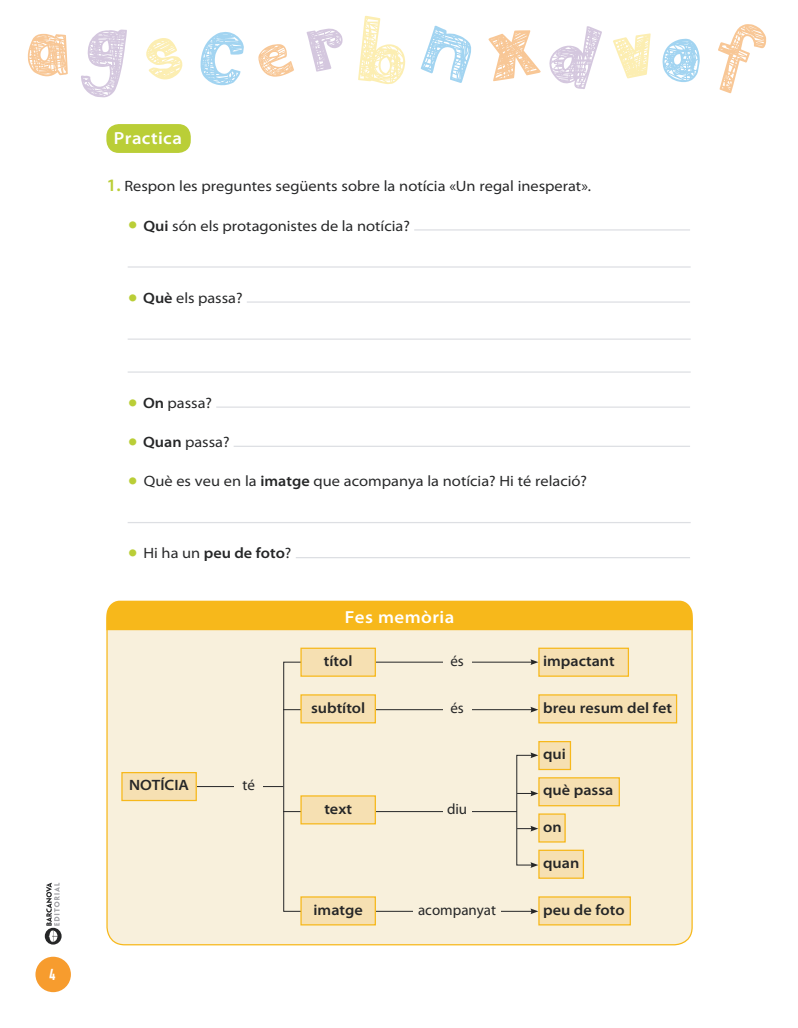
<style>
.page{position:relative;width:798px;height:1028px;background:#fff}
.page>*{position:absolute;margin:0;border:0;box-sizing:border-box;transform-origin:0 0}
.t1{font:600 semi-expanded 17.5px "Myriad Pro";letter-spacing:.025em;color:#fff}
.t2{font:semi-expanded 15px "Myriad Pro";color:#252627}
.t3{font:600 semi-expanded 15px "Myriad Pro";color:#252627}
.t4{font:15px "Myriad Pro";color:#252627}
.t5{font:700 15px "Heading Pro";color:#fff}
.s1{font-weight:600;font-size:17.5px;color:#bace37}
.s2{font-family:"VAG Rounded Std";font-weight:300;font-stretch:normal;font-size:20px;color:#bace37}
.s3{font-weight:600}
.s4{font-weight:400}
</style>
<div class="page">
<div style="left:106px;top:124px;width:85px;height:29px;background:#bace37;border-radius:12px"></div>
<hr style="left:128px;top:266px;width:562px;height:2px;background:#dddfe3">
<hr style="left:128px;top:338px;width:562px;height:2px;background:#dddfe3">
<hr style="left:128px;top:371px;width:562px;height:2px;background:#dddfe3">
<hr style="left:128px;top:522px;width:562px;height:1px;background:#dddfe3">
<hr style="left:414px;top:229px;width:275px;height:1px;background:#dddfe3">
<hr style="left:247px;top:301px;width:442px;height:2px;background:#dddfe3">
<hr style="left:216px;top:406px;width:473px;height:2px;background:#dddfe3">
<hr style="left:233px;top:446px;width:456px;height:1px;background:#dddfe3">
<hr style="left:296px;top:557px;width:393px;height:1px;background:#dddfe3">
<div style="left:107px;top:602px;width:584px;height:342px;background:#f8f0dc;border-radius:18px"></div>
<div style="left:106px;top:600px;width:586px;height:30px;background:#f7b81b"></div>
<hr style="left:195px;top:786px;width:88px;height:1px;background:#252627">
<div style="left:234px;top:772px;width:29px;height:29px;background:#f8f0dc"></div>
<div style="left:122px;top:772px;width:74px;height:28px;background:#f6e0b2"></div>
<div style="left:121px;top:772px;width:76px;height:29px;border:1px solid #f7b81b"></div>
<svg style="left:530px;top:659px;width:8px;height:6px"></svg>
<svg style="left:530px;top:908px;width:8px;height:6px"></svg>
<div style="left:516px;top:755px;width:16px;height:110px;border:1px solid #252627"></div>
<svg style="left:530px;top:752px;width:8px;height:6px"></svg>
<svg style="left:530px;top:862px;width:8px;height:6px"></svg>
<div style="left:538px;top:897px;width:92px;height:27px;background:#f6e0b2"></div>
<div style="left:538px;top:896px;width:92px;height:29px;border:1px solid #f7b81b"></div>
<div style="left:301px;top:897px;width:74px;height:27px;background:#f6e0b2"></div>
<div style="left:300px;top:896px;width:76px;height:29px;border:1px solid #f7b81b"></div>
<div style="left:301px;top:648px;width:74px;height:28px;background:#f6e0b2"></div>
<div style="left:300px;top:647px;width:76px;height:29px;border:1px solid #f7b81b"></div>
<div style="left:538px;top:648px;width:90px;height:28px;background:#f6e0b2"></div>
<div style="left:538px;top:647px;width:90px;height:29px;border:1px solid #f7b81b"></div>
<hr style="left:283px;top:709px;width:249px;height:1px;background:#252627">
<svg style="left:530px;top:707px;width:8px;height:5px"></svg>
<hr style="left:283px;top:811px;width:233px;height:1px;background:#252627">
<div style="left:538px;top:741px;width:32px;height:28px;background:#f6e0b2"></div>
<div style="left:538px;top:741px;width:33px;height:29px;border:1px solid #f7b81b"></div>
<div style="left:538px;top:778px;width:81px;height:27px;background:#f6e0b2"></div>
<div style="left:538px;top:777px;width:81px;height:29px;border:1px solid #f7b81b"></div>
<div style="left:538px;top:814px;width:27px;height:28px;background:#f6e0b2"></div>
<div style="left:538px;top:813px;width:27px;height:29px;border:1px solid #f7b81b"></div>
<div style="left:538px;top:850px;width:45px;height:28px;background:#f6e0b2"></div>
<div style="left:538px;top:849px;width:45px;height:29px;border:1px solid #f7b81b"></div>
<div style="left:301px;top:796px;width:74px;height:27px;background:#f6e0b2"></div>
<div style="left:300px;top:795px;width:76px;height:29px;border:1px solid #f7b81b"></div>
<div style="left:442px;top:795px;width:29px;height:29px;background:#f8f0dc"></div>
<div style="left:538px;top:695px;width:138px;height:28px;background:#f6e0b2"></div>
<div style="left:538px;top:694px;width:139px;height:29px;border:1px solid #f7b81b"></div>
<div style="left:301px;top:695px;width:74px;height:28px;background:#f6e0b2"></div>
<div style="left:300px;top:694px;width:76px;height:29px;border:1px solid #f7b81b"></div>
<div style="left:442px;top:694px;width:29px;height:29px;background:#f8f0dc"></div>
<svg style="left:517px;top:790px;width:21px;height:6px"></svg>
<svg style="left:517px;top:825px;width:21px;height:6px"></svg>
<div style="left:35px;top:956px;width:36px;height:36px;background:#f79c2e;border-radius:50%"></div>
<svg style="left:45px;top:882px;width:17px;height:62px"></svg>
<p class="t5" style="left:49px;top:965px;width:8px">4</p>
<p class="t1" style="left:114px;top:127px;width:70px">Practica</p>
<p class="t2" style="left:106px;top:177px;width:486px"><span class="s1">1.</span> Respon les preguntes següents sobre la notícia «Un regal inesperat».</p>
<p class="t2" style="left:128px;top:216px;width:284px"><span class="s2">•</span> <span class="s3">Qui</span> són els protagonistes de la notícia?</p>
<p class="t2" style="left:128px;top:288px;width:116px"><span class="s2">•</span> <span class="s3">Què</span> els passa?</p>
<p class="t2" style="left:128px;top:393px;width:86px"><span class="s2">•</span> <span class="s3">On</span> passa?</p>
<p class="t2" style="left:128px;top:432px;width:103px"><span class="s2">•</span> <span class="s3">Quan</span> passa?</p>
<p class="t2" style="left:128px;top:471px;width:461px"><span class="s2">•</span> Què es veu en la <span class="s3">imatge</span> que acompanya la notícia? Hi té relació?</p>
<p class="t3" style="left:128px;top:543px;width:165px"><span class="s2">•</span> <span class="s4">Hi ha un</span> peu de foto<span class="s4">?</span></p>
<p class="t3" style="left:129px;top:775px;width:62px">NOTÍCIA</p>
<p class="t4" style="left:242px;top:776px;width:14px">té</p>
<p class="t1" style="left:344px;top:606px;width:111px">Fes memòria</p>
<p class="t3" style="left:324px;top:651px;width:30px">títol</p>
<p class="t4" style="left:450px;top:651px;width:15px">és</p>
<p class="t3" style="left:543px;top:651px;width:73px">impactant</p>
<p class="t3" style="left:311px;top:697px;width:56px">subtítol</p>
<p class="t4" style="left:450px;top:698px;width:15px">és</p>
<p class="t3" style="left:543px;top:697px;width:130px">breu resum del fet</p>
<p class="t3" style="left:324px;top:798px;width:29px">text</p>
<p class="t4" style="left:447px;top:799px;width:22px">diu</p>
<p class="t3" style="left:543px;top:744px;width:24px">qui</p>
<p class="t3" style="left:543px;top:780px;width:72px">què passa</p>
<p class="t3" style="left:543px;top:817px;width:20px">on</p>
<p class="t3" style="left:543px;top:853px;width:38px">quan</p>
<p class="t3" style="left:313px;top:899px;width:51px">imatge</p>
<p class="t4" style="left:418px;top:900px;width:80px">acompanyat</p>
<p class="t3" style="left:543px;top:899px;width:83px">peu de foto</p>
</div>
